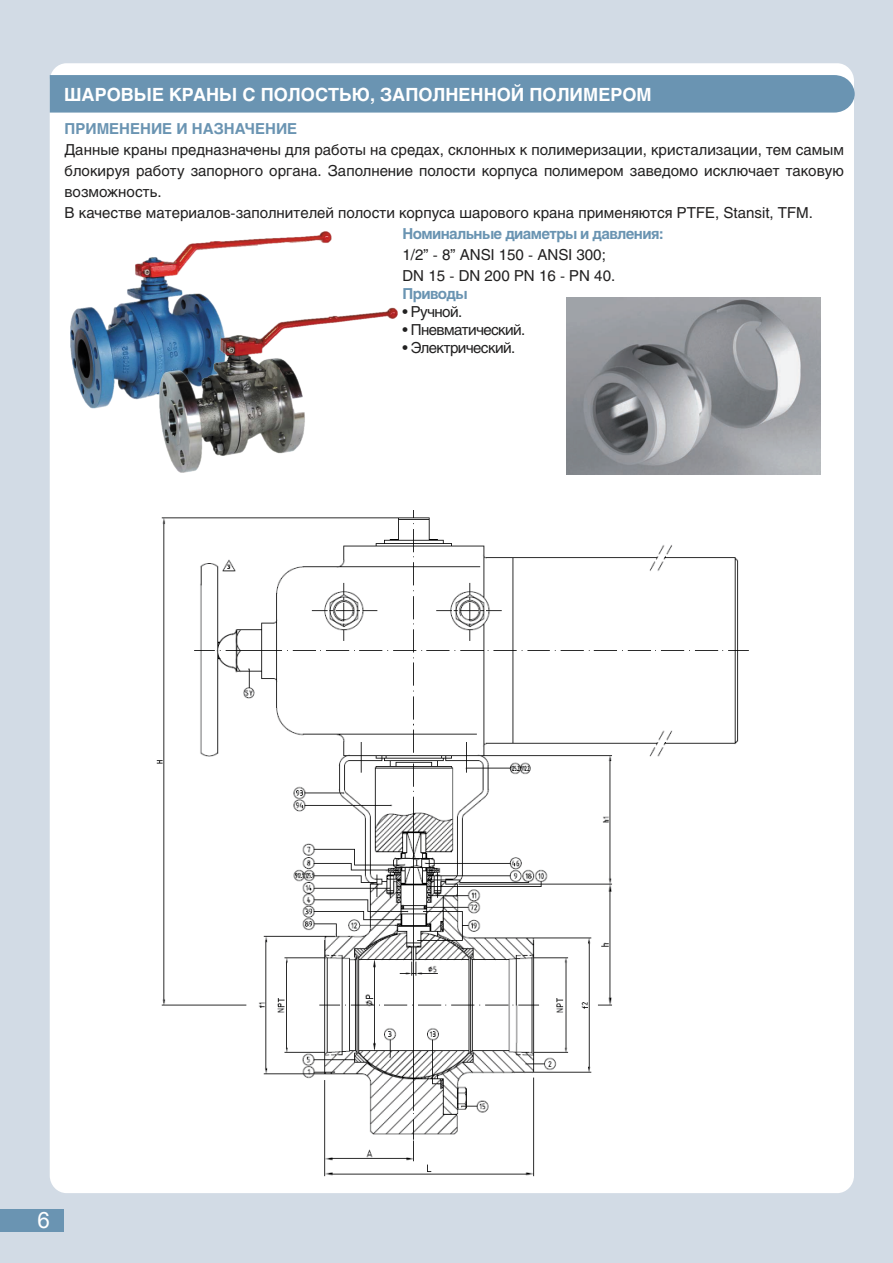
<style>
.page{position:relative;width:893px;height:1263px;background:#d2dbe5}
.page>*{position:absolute;margin:0;border:0;box-sizing:border-box;transform-origin:0 0}
.t1{font:22.5px "Arial Er";color:#fff}
.t2{font:700 18px "Helios";color:#fff}
.t3{font:15px/21px "Helios";color:#222121;text-align:justify}
.t4{font:700 15px "Helios";letter-spacing:-.04em;color:#6a94b2}
.t5{font:15px "Helios";letter-spacing:-.04em;color:#222121}
.t6{font:700 15px "Helios";color:#6a94b2}
</style>
<div class="page">
<div style="left:50px;top:63px;width:804px;height:1130px;background:#fff;border-radius:17px"></div>
<div style="left:0;top:1209px;width:63px;height:22px;background:#6a94b2"></div>
<div style="left:50px;top:75px;width:805px;height:38px;background:#6a94b2"></div>
<img style="left:70px;top:231px;width:328px;height:242px">
<img style="left:566px;top:298px;width:255px;height:176px">
<img style="left:156px;top:510px;width:593px;height:666px">
<p class="t2" style="left:64px;top:84px;width:589px">ШАРОВЫЕ КРАНЫ С ПОЛОСТЬЮ, ЗАПОЛНЕННОЙ ПОЛИМЕРОМ</p>
<p class="t6" style="left:64px;top:120px;width:234px">ПРИМЕНЕНИЕ И НАЗНАЧЕНИЕ</p>
<p class="t3" style="left:64px;top:139px;width:781px">Данные краны предназначены для работы на средах, склонных к полимеризации, кристализации, тем самым блокируя работу запорного органа. Заполнение полости корпуса полимером заведомо исключает таковую возможность.</p>
<p class="t3" style="left:64px;top:202px;width:750px">В качестве материалов-заполнителей полости корпуса шарового крана применяются PTFE, Stansit, TFM.</p>
<p class="t4" style="left:403px;top:225px;width:263px">Номинальные диаметры и давления:</p>
<p class="t3" style="left:403px;top:244px;width:205px">1/2” - 8” ANSI 150 - ANSI 300;</p>
<p class="t3" style="left:403px;top:265px;width:214px">DN 15 - DN 200 PN 16 - PN 40.</p>
<p class="t4" style="left:403px;top:285px;width:67px">Приводы</p>
<p class="t3" style="left:403px;top:301px;width:61px">• Ручной.</p>
<p class="t5" style="left:403px;top:321px;width:124px">• Пневматический.</p>
<p class="t5" style="left:403px;top:339px;width:114px">• Электрический.</p>
<h1 class="t1" style="left:37px;top:1205px;width:14px">6</h1>
</div>
